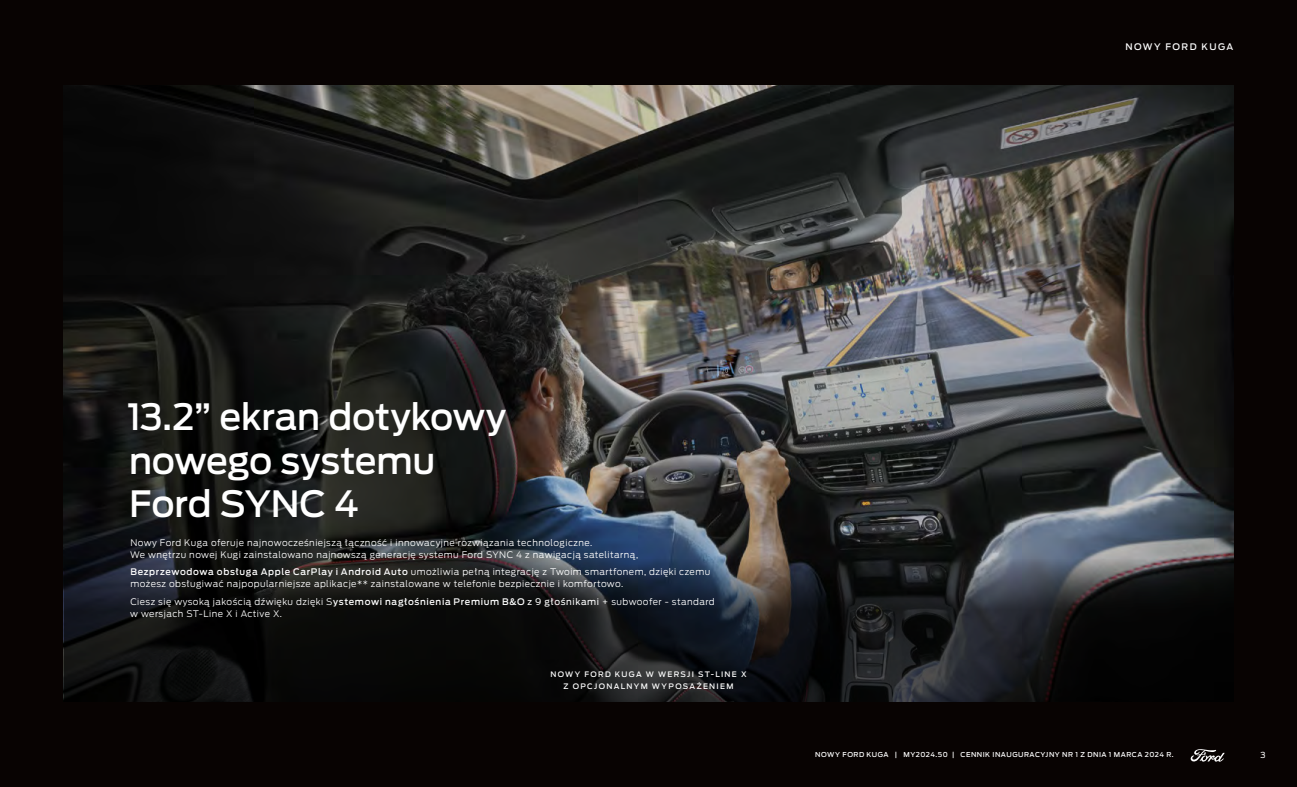
<style>
.page{position:relative;width:1297px;height:787px;background:#080302}
.page>*{position:absolute;margin:0;border:0;box-sizing:border-box;transform-origin:0 0}
.t1{font:500 36px/43.2px "Ford Antenna";letter-spacing:-.01em;color:#fff}
.t2{font:300 9px/12px "Ford Antenna";letter-spacing:.05em;color:#fff}
.t3{font:500 9px "Ford Antenna";letter-spacing:.155em;color:#fff}
.t4{font:8.25px "Ford Antenna";color:#fff}
.t5{font:500 7.5px/12px "Ford Antenna";letter-spacing:.175em;color:#fff;text-align:center}
.t6{font:500 6.75px "Ford Antenna";letter-spacing:.075em;color:#fff}
.s1{font-weight:500}
.s2{font-weight:400}
</style>
<div class="page">
<svg style="left:1191px;top:749px;width:34px;height:12px"></svg>
<img style="left:64px;top:85px;width:1169px;height:473px">
<svg style="left:64px;top:558px;width:1169px;height:144px"></svg>
<p class="t3" style="left:1125px;top:39px;width:109px">NOWY FORD KUGA</p>
<h1 class="t1" style="left:127px;top:391px;width:381px">13.2” ekran dotykowy nowego systemu<br>Ford SYNC 4</h1>
<p class="t2" style="left:130px;top:535px;width:510px">Nowy Ford Kuga oferuje najnowocześniejszą łączność i innowacyjne rozwiązania technologiczne.<br>We wnętrzu nowej Kugi zainstalowano najnowszą generację systemu Ford SYNC 4 z nawigacją satelitarną,</p>
<p class="t2" style="left:130px;top:565px;width:581px"><span class="s1">Bezprzewodowa obsługa Apple CarPlay i Android Auto</span> umożliwia pełną integrację z Twoim smartfonem, dzięki czemu możesz obsługiwać najpopularniejsze aplikacje** zainstalowane w telefonie bezpiecznie i komfortowo.</p>
<p class="t2" style="left:130px;top:594px;width:586px">Ciesz się wysoką jakością dźwięku dzięki S<span class="s1">ystemowi nagłośnienia Premium B&amp;O</span> <span class="s2">z 9 głośnikami</span> + subwoofer - standard w wersjach ST-Line X i Active X.</p>
<p class="t5" style="left:550px;top:667px;width:198px">NOWY FORD KUGA W WERSJI ST-LINE X<br>Z OPCJONALNYM WYPOSAŻENIEM</p>
<p class="t6" style="left:815px;top:749px;width:360px">NOWY FORD KUGA | MY2024.50 | CENNIK INAUGURACYJNY NR 1 Z DNIA 1 MARCA 2024 R.</p>
<p class="t4" style="left:1260px;top:747px;width:7px">3</p>
</div>
